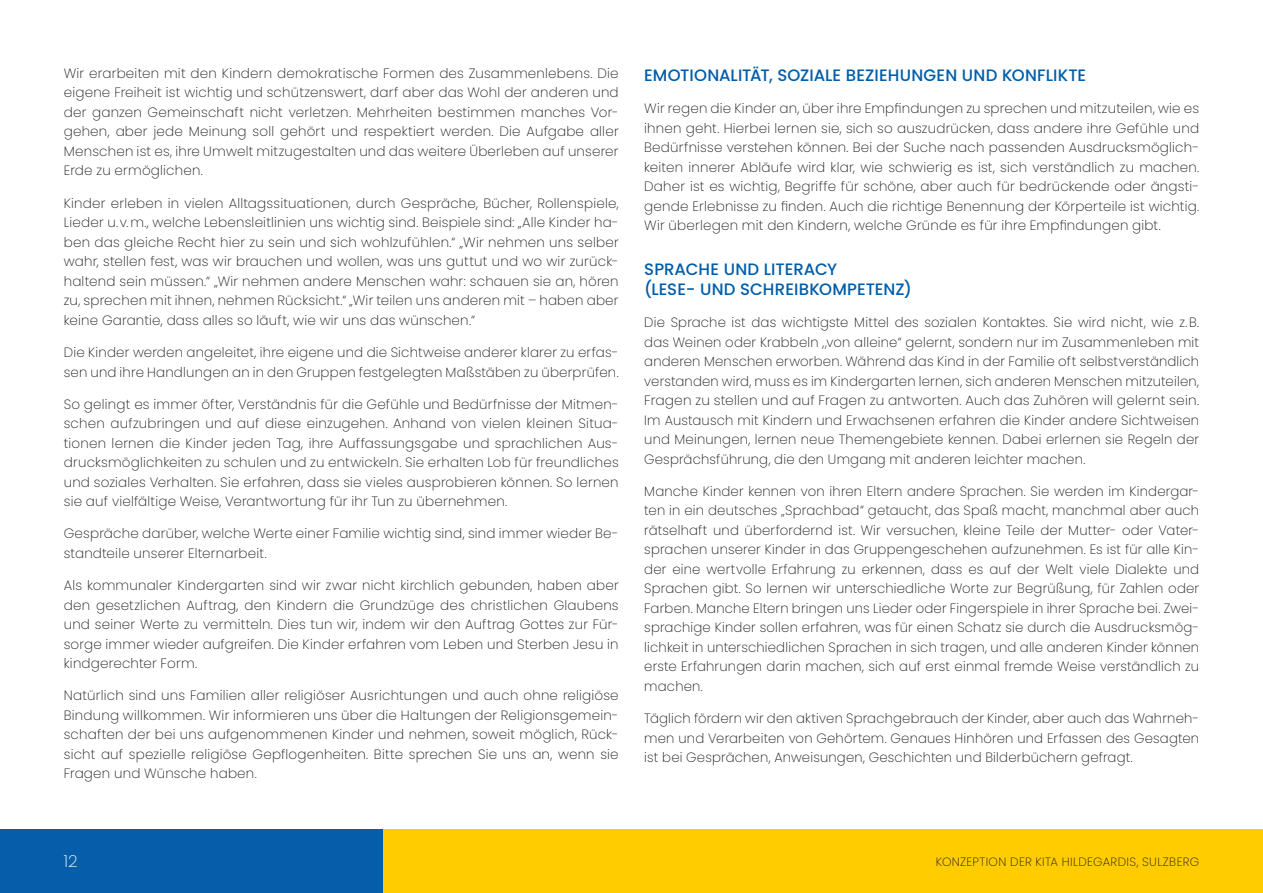
<style>
.page{position:relative;width:1263px;height:893px;background:#fff}
.page>*{position:absolute;margin:0;border:0;box-sizing:border-box;transform-origin:0 0}
.t1{font:500 16.5px/19.5px "Poppins";letter-spacing:.005em;color:#005da9}
.t2{font:200 16.5px "Poppins";color:#fff}
.t3{font:200 13.5px/19.5px "Poppins";letter-spacing:.015em;color:#1d1d1b;text-align:justify}
.t4{font:200 12px "Poppins";letter-spacing:.03em;color:#1d1d1b}
</style>
<div class="page">
<div style="left:0;top:829px;width:383px;height:64px;background:#065da9"></div>
<div style="left:383px;top:829px;width:880px;height:64px;background:#fc0"></div>
<p class="t3" style="left:64px;top:64px;width:556px">Wir erarbeiten mit den Kindern demokratische Formen des Zusammenlebens. Die eigene Freiheit ist wichtig und schützenswert, darf aber das Wohl der anderen und der ganzen Gemeinschaft nicht verletzen. Mehrheiten bestimmen manches Vor&shy;gehen, aber jede Meinung soll gehört und respektiert werden. Die Aufgabe aller Menschen ist es, ihre Umwelt mitzugestalten und das weitere Überleben auf unserer Erde zu ermöglichen.</p>
<p class="t3" style="left:64px;top:193px;width:556px">Kinder erleben in vielen Alltagssituationen, durch Gespräche, Bücher, Rollenspiele, Lieder u.v.m., welche Lebensleitlinien uns wichtig sind. Beispiele sind: „Alle Kinder ha&shy;ben das gleiche Recht hier zu sein und sich wohlzufühlen.“ „Wir nehmen uns selber wahr, stellen fest, was wir brauchen und wollen, was uns guttut und wo wir zurück&shy;haltend sein müssen.“ „Wir nehmen andere Menschen wahr: schauen sie an, hören zu, sprechen mit ihnen, nehmen Rücksicht.“ „Wir teilen uns anderen mit – haben aber keine Garantie, dass alles so läuft, wie wir uns das wünschen.“</p>
<p class="t3" style="left:64px;top:343px;width:556px">Die Kinder werden angeleitet, ihre eigene und die Sichtweise anderer klarer zu erfas&shy;sen und ihre Handlungen an in den Gruppen festgelegten Maßstäben zu überprüfen.</p>
<p class="t3" style="left:64px;top:394px;width:556px">So gelingt es immer öfter, Verständnis für die Gefühle und Bedürfnisse der Mitmen&shy;schen aufzubringen und auf diese einzugehen. Anhand von vielen kleinen Situa&shy;tionen lernen die Kinder jeden Tag, ihre Auffassungsgabe und sprachlichen Aus&shy;drucksmöglichkeiten zu schulen und zu entwickeln. Sie erhalten Lob für freundliches und soziales Verhalten. Sie erfahren, dass sie vieles ausprobieren können. So lernen sie auf vielfältige Weise, Verantwortung für ihr Tun zu übernehmen.</p>
<p class="t3" style="left:64px;top:524px;width:556px">Gespräche darüber, welche Werte einer Familie wichtig sind, sind immer wieder Be&shy;standteile unserer Elternarbeit.</p>
<p class="t3" style="left:64px;top:576px;width:556px">Als kommunaler Kindergarten sind wir zwar nicht kirchlich gebunden, haben aber den gesetzlichen Auftrag, den Kindern die Grundzüge des christlichen Glaubens und seiner Werte zu vermitteln. Dies tun wir, indem wir den Auftrag Gottes zur Für&shy;sorge immer wieder aufgreifen. Die Kinder erfahren vom Leben und Sterben Jesu in kindgerechter Form.</p>
<p class="t3" style="left:64px;top:686px;width:556px">Natürlich sind uns Familien aller religiöser Ausrichtungen und auch ohne religiöse Bindung willkommen. Wir informieren uns über die Haltungen der Religionsgemein&shy;schaften der bei uns aufgenommenen Kinder und nehmen, soweit möglich, Rück&shy;sicht auf spezielle religiöse Gepflogenheiten. Bitte sprechen Sie uns an, wenn sie Fragen und Wünsche haben.</p>
<p class="t1" style="left:644px;top:66px;width:443px">EMOTIONALITÄT, SOZIALE BEZIEHUNGEN UND KONFLIKTE</p>
<p class="t3" style="left:644px;top:99px;width:556px">Wir regen die Kinder an, über ihre Empfindungen zu sprechen und mitzuteilen, wie es ihnen geht. Hierbei lernen sie, sich so auszudrücken, dass andere ihre Gefühle und Bedürfnisse verstehen können. Bei der Suche nach passenden Ausdrucksmöglich&shy;keiten innerer Abläufe wird klar, wie schwierig es ist, sich verständlich zu machen.<br>Daher ist es wichtig, Begriffe für schöne, aber auch für bedrückende oder ängsti&shy;gende Erlebnisse zu finden. Auch die richtige Benennung der Körperteile ist wichtig.<br>Wir überlegen mit den Kindern, welche Gründe es für ihre Empfindungen gibt.</p>
<p class="t1" style="left:644px;top:260px;width:269px">SPRACHE UND LITERACY<br>(LESE- UND SCHREIBKOMPETENZ)</p>
<p class="t3" style="left:644px;top:313px;width:556px">Die Sprache ist das wichtigste Mittel des sozialen Kontaktes. Sie wird nicht, wie z.B. das Weinen oder Krabbeln ,,von alleine“ gelernt, sondern nur im Zusammenleben mit anderen Menschen erworben. Während das Kind in der Familie oft selbstverständlich verstanden wird, muss es im Kindergarten lernen, sich anderen Menschen mitzuteilen, Fragen zu stellen und auf Fragen zu antworten. Auch das Zuhören will gelernt sein.<br>Im Austausch mit Kindern und Erwachsenen erfahren die Kinder andere Sichtweisen und Meinungen, lernen neue Themengebiete kennen. Dabei erlernen sie Regeln der Gesprächsführung, die den Umgang mit anderen leichter machen.</p>
<p class="t3" style="left:644px;top:481px;width:556px">Manche Kinder kennen von ihren Eltern andere Sprachen. Sie werden im Kindergar&shy;ten in ein deutsches „Sprachbad“ getaucht, das Spaß macht, manchmal aber auch rätselhaft und überfordernd ist. Wir versuchen, kleine Teile der Mutter- oder Vater&shy;sprachen unserer Kinder in das Gruppengeschehen aufzunehmen. Es ist für alle Kin&shy;der eine wertvolle Erfahrung zu erkennen, dass es auf der Welt viele Dialekte und Sprachen gibt. So lernen wir unterschiedliche Worte zur Begrüßung, für Zahlen oder Farben. Manche Eltern bringen uns Lieder oder Fingerspiele in ihrer Sprache bei. Zwei&shy;sprachige Kinder sollen erfahren, was für einen Schatz sie durch die Ausdrucksmög&shy;lichkeit in unterschiedlichen Sprachen in sich tragen, und alle anderen Kinder können erste Erfahrungen darin machen, sich auf erst einmal fremde Weise verständlich zu machen.</p>
<p class="t3" style="left:644px;top:709px;width:556px">Täglich fördern wir den aktiven Sprachgebrauch der Kinder, aber auch das Wahrneh&shy;men und Verarbeiten von Gehörtem. Genaues Hinhören und Erfassen des Gesagten ist bei Gesprächen, Anweisungen, Geschichten und Bilderbüchern gefragt.</p>
<p class="t2" style="left:64px;top:852px;width:15px">12</p>
<p class="t4" style="left:936px;top:854px;width:265px">KONZEPTION DER KITA HILDEGARDIS, SULZBERG</p>
</div>
